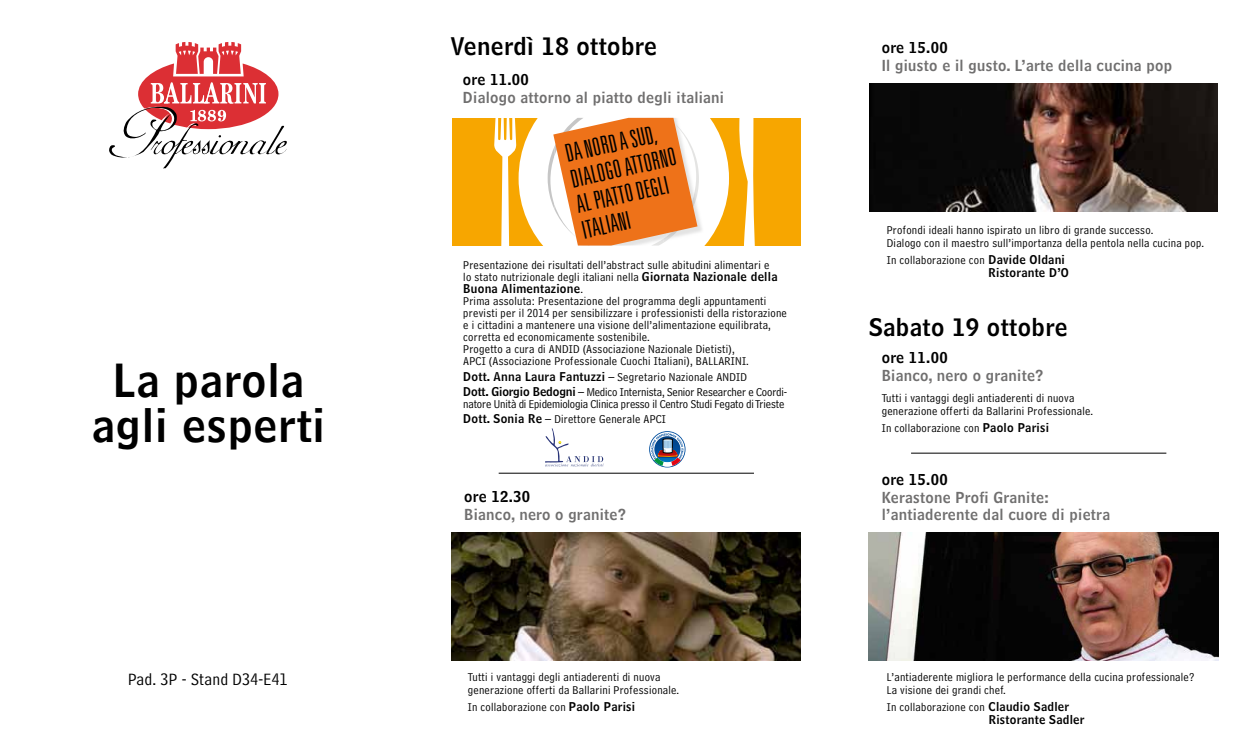
<style>
.page{position:relative;width:1251px;height:745px;background:#fff}
.page>*{position:absolute;margin:0;border:0;box-sizing:border-box;transform-origin:0 0}
.t1{font:45px/45px "Bell Centennial Std Name Num";letter-spacing:.02em;color:#000;text-align:center}
.t2{font:300 ultra-condensed 24.6px/26px "Univers LT Std";color:#000}
.t3{font:24px "Bell Centennial Std Name Num";letter-spacing:.02em;color:#000}
.t4{font:italic 17.4px/20.9px "Minion Pro";color:#000}
.t5{font:17.25px "Bell Centennial Std Address";letter-spacing:.02em;color:#000}
.t6{font:15px/16.5px "Bell Centennial Std Name Num";letter-spacing:.02em;color:#706f6f}
.t7{font:15px "Bell Centennial Std Name Num";letter-spacing:.02em;color:#000}
.t8{font:12px/12px "Bell Centennial Std Address";letter-spacing:.02em;color:#000}
.t9{font:12px/15px "Bell Centennial Std Address";letter-spacing:-.01em;color:#000}
.t10{font:12px "Bell Centennial Std Name Num";letter-spacing:.02em;color:#000}
.s1{font-family:"Bell Centennial Std Name Num"}
.s2{font-family:"Bell Centennial Std Address"}
</style>
<div class="page">
<hr style="left:498px;top:472px;width:255px;height:1px;background:#000">
<hr style="left:910px;top:452px;width:256px;height:1px;background:#000">
<svg style="left:649px;top:431px;width:36px;height:36px"></svg>
<svg style="left:650px;top:431px;width:34px;height:35px"></svg>
<svg style="left:545px;top:428px;width:58px;height:38px"></svg>
<img style="left:451px;top:532px;width:349px;height:128px">
<img style="left:869px;top:83px;width:348px;height:128px">
<div style="left:452px;top:118px;width:348px;height:127px;background:#f7a600"></div>
<svg style="left:739px;top:118px;width:16px;height:127px"></svg>
<svg style="left:494px;top:118px;width:234px;height:127px;background:#f4af70"></svg>
<img style="left:868px;top:532px;width:350px;height:128px">
<svg style="left:109px;top:42px;width:178px;height:127px"></svg>
<h1 class="t1" style="left:92px;top:358px;width:235px">La parola agli esperti</h1>
<h3 class="t5" style="left:128px;top:668px;width:161px">Pad. 3P - Stand D34-E41</h3>
<h3 class="t3" style="left:450px;top:31px;width:208px">Venerdì 18 ottobre</h3>
<p class="t7" style="left:463px;top:70px;width:67px">ore 11.00</p>
<p class="t6" style="left:463px;top:89px;width:262px">Dialogo attorno al piatto degli italiani</p>
<h2 class="t2" style="left:561px;top:141px;width:109px;rotate:-13deg">DA NORD A SUD,<br>DIALOGO ATTORNO<br>AL PIATTO DEGLI<br>ITALIANI</h2>
<h3 class="t4" style="left:562px;top:149px;width:106px;rotate:-13deg">Da nord a sud, dialogo attorno al piatto<br>degli italiani</h3>
<p class="t8" style="left:463px;top:258px;width:316px">Presentazione dei risultati dell’abstract sulle abitudini alimentari e lo stato nutrizionale degli italiani nella <span class="s1">Giornata Nazionale della</span></p>
<p class="t10" style="left:463px;top:280px;width:121px">Buona Alimentazione<span class="s2">.</span></p>
<p class="t8" style="left:463px;top:294px;width:325px">Prima assoluta: Presentazione del programma degli appuntamenti previsti per il 2014 per sensibilizzare i professionisti della ristorazione e i cittadini a mantenere una visione dell’alimentazione equilibrata, corretta ed economicamente sostenibile.<br>Progetto a cura di ANDID (Associazione Nazionale Dietisti),<br>APCI (Associazione Professionale Cuochi Italiani), BALLARINI.</p>
<p class="t9" style="left:463px;top:369px;width:325px"><span class="s1">Dott. Anna Laura Fantuzzi</span> – Segretario Nazionale ANDID<br><span class="s1">Dott. Giorgio Bedogni</span> – Medico Internista, Senior Researcher e Coordi-</p>
<p class="t9" style="left:463px;top:396px;width:322px">natore Unità di Epidemiologia Clinica presso il Centro Studi Fegato di Trieste<br><span class="s1">Dott. Sonia Re</span> – Direttore Generale APCI</p>
<p class="t7" style="left:464px;top:486px;width:67px">ore 12.30</p>
<p class="t6" style="left:464px;top:505px;width:163px">Bianco, nero o granite?</p>
<p class="t8" style="left:468px;top:670px;width:213px;line-height:12.8px">Tutti i vantaggi degli antiaderenti di nuova generazione offerti da Ballarini Professionale.</p>
<p class="t8" style="left:468px;top:700px;width:169px">In collaborazione con <span class="s1">Paolo Parisi</span></p>
<p class="t7" style="left:881px;top:38px;width:67px">ore 15.00</p>
<p class="t6" style="left:881px;top:57px;width:292px">Il giusto e il gusto. L’arte della cucina pop</p>
<p class="t8" style="left:886px;top:224px;width:318px;line-height:12.8px">Profondi ideali hanno ispirato un libro di grande successo.<br>Dialogo con il maestro sull’importanza della pentola nella cucina pop.</p>
<p class="t8" style="left:886px;top:254px;width:179px">In collaborazione con <span class="s1">Davide Oldani</span></p>
<p class="t10" style="left:988px;top:265px;width:82px">Ristorante D’O</p>
<h3 class="t3" style="left:868px;top:311px;width:200px">Sabato 19 ottobre</h3>
<p class="t7" style="left:881px;top:347px;width:67px">ore 11.00</p>
<p class="t6" style="left:881px;top:366px;width:163px">Bianco, nero o granite?</p>
<p class="t8" style="left:881px;top:391px;width:213px;line-height:12.8px">Tutti i vantaggi degli antiaderenti di nuova generazione offerti da Ballarini Professionale.</p>
<p class="t8" style="left:881px;top:421px;width:169px">In collaborazione con <span class="s1">Paolo Parisi</span></p>
<p class="t7" style="left:881px;top:470px;width:67px">ore 15.00</p>
<p class="t6" style="left:881px;top:489px;width:230px">Kerastone Profi Granite: l’antiaderente dal cuore di pietra</p>
<p class="t8" style="left:886px;top:670px;width:309px;line-height:12.8px">L’antiaderente migliora le performance della cucina professionale?<br>La visione dei grandi chef.</p>
<p class="t8" style="left:886px;top:700px;width:184px">In collaborazione con <span class="s1">Claudio Sadler</span></p>
<p class="t10" style="left:988px;top:711px;width:97px">Ristorante Sadler</p>
</div>
